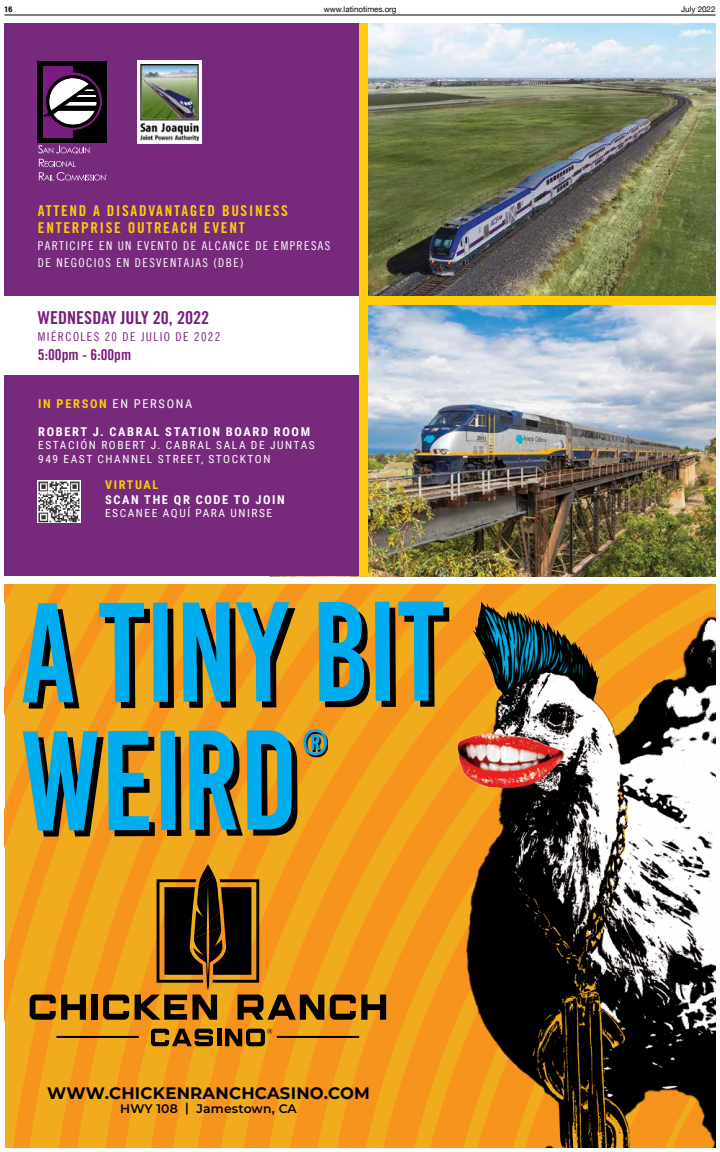
<style>
.page{position:relative;width:720px;height:1152px;background:#fff}
.page>*{position:absolute;margin:0;border:0;box-sizing:border-box;transform-origin:0 0}
.t1{font:141.7px/128.3px "Bebas Kai";letter-spacing:-.005em;color:#00aeef;scale:.95 1}
.t2{font:36.3px "Bebas Kai";color:#000;scale:.95 1}
.t3{font:17.8px "Trade Gothic Bold Cond Twenty";color:#781d7d}
.t4{font:700 16.6px "Montserrat";letter-spacing:.015em;color:#000}
.t5{font:15px/16.5px "Trade Gothic Bold Cond Twenty";letter-spacing:.11em;color:#ffcc0b}
.t6{font:15px "Trade Gothic Bold Cond Twenty";color:#781d7d}
.t7{font:600 12.5px "Montserrat";letter-spacing:.015em;color:#000}
.t8{font:12.2px/16.9px "Trade Gothic Cond Eighteen";letter-spacing:.11em;color:#fff}
.t9{font:700 12.2px "Roboto Condensed";letter-spacing:.135em;color:#fff}
.t10{font:12.2px "Trade Gothic Cond Eighteen";letter-spacing:.11em;color:#781d7d}
.t11{font:12.2px "Roboto Condensed";letter-spacing:.135em;color:#fff}
.t12{font:700 12px "Roboto Condensed";letter-spacing:.135em;color:#ffcc0b}
.t13{font:11.2px/13.5px "Roboto Condensed";letter-spacing:.135em;color:#fff}
.t14{font:8px "Helvetica Neue";color:#000}
.t15{font:700 condensed 8px "Helvetica Neue";color:#000}
.s1{font-weight:700;color:#ffcc0b}
</style>
<div class="page">
<hr style="left:4px;top:15px;width:712px;height:1px;background:#000">
<img style="left:367px;top:23px;width:349px;height:273px">
<img style="left:367px;top:305px;width:349px;height:271px">
<div style="left:5px;top:23px;width:356px;height:553px;background:#77297c"></div>
<div style="left:5px;top:296px;width:357px;height:79px;background:#fff"></div>
<div style="left:359px;top:23px;width:8px;height:553px;background:#ffcc0b"></div>
<div style="left:361px;top:296px;width:355px;height:9px;background:#ffcc0b"></div>
<div style="left:38px;top:61px;width:69px;height:82px;background:#000"></div>
<div style="left:43px;top:66px;width:30px;height:71px;background:#781d7d"></div>
<div style="left:43px;top:72px;width:59px;height:58px;background:#781d7d;border-radius:50%"></div>
<svg style="left:43px;top:75px;width:57px;height:53px"></svg>
<svg style="left:38px;top:145px;width:69px;height:36px"></svg>
<div style="left:137px;top:61px;width:65px;height:83px;background:linear-gradient(to right,#fff,#fff)"></div>
<img style="left:140px;top:64px;width:58px;height:76px">
<img style="left:38px;top:480px;width:43px;height:42px">
<svg style="left:713px;top:23px;width:3px;height:5px"></svg>
<svg style="left:4px;top:584px;width:712px;height:564px;background:#f3a11e"></svg>
<img style="left:457px;top:602px;width:259px;height:546px">
<hr style="left:277px;top:1036px;width:82px;height:2px;background:#000">
<hr style="left:56px;top:1036px;width:83px;height:2px;background:#000">
<svg style="left:30px;top:995px;width:56px;height:25px"></svg>
<div style="left:91px;top:995px;width:7px;height:25px;background:#000"></div>
<svg style="left:103px;top:995px;width:26px;height:25px"></svg>
<svg style="left:330px;top:995px;width:56px;height:25px"></svg>
<svg style="left:151px;top:1029px;width:62px;height:17px"></svg>
<hr style="left:217px;top:1029px;width:4px;height:17px;background:#000">
<svg style="left:225px;top:1029px;width:47px;height:17px"></svg>
<svg style="left:135px;top:864px;width:189px;height:156px;background:#a16a13"></svg>
<p class="t15" style="left:4px;top:3px;width:9px">16</p>
<p class="t14" style="left:324px;top:3px;width:74px">www.latinotimes.org</p>
<p class="t14" style="left:681px;top:3px;width:36px">July 2022</p>
<h3 class="t5" style="left:38px;top:203px;width:252px">ATTEND A DISADVANTAGED BUSINESS<br>ENTERPRISE OUTREACH EVENT</h3>
<p class="t8" style="left:38px;top:237px;width:294px">PARTICIPE EN UN EVENTO DE ALCANCE DE EMPRESAS<br>DE NEGOCIOS EN DESVENTAJAS (DBE)</p>
<h3 class="t3" style="left:38px;top:307px;width:173px">WEDNESDAY JULY 20, 2022</h3>
<p class="t10" style="left:38px;top:330px;width:184px">MIÉRCOLES 20 DE JULIO DE 2022</p>
<h3 class="t6" style="left:38px;top:345px;width:95px">5:00pm - 6:00pm</h3>
<p class="t11" style="left:38px;top:395px;width:156px"><span class="s1">IN PERSON</span> EN PERSONA</p>
<p class="t9" style="left:38px;top:423px;width:274px">ROBERT J. CABRAL STATION BOARD ROOM</p>
<p class="t13" style="left:38px;top:438px;width:278px">ESTACIÓN ROBERT J. CABRAL SALA DE JUNTAS<br>949 EAST CHANNEL STREET, STOCKTON</p>
<p class="t12" style="left:105px;top:477px;width:55px">VIRTUAL</p>
<p class="t9" style="left:105px;top:491px;width:181px">SCAN THE QR CODE TO JOIN</p>
<p class="t13" style="left:105px;top:506px;width:169px">ESCANEE AQUÍ PARA UNIRSE</p>
<h1 class="t1" style="left:20px;top:589px;width:450px">A TINY BIT<br>WEIRd</h1>
<h2 class="t2" style="left:303px;top:725px;width:29px">®</h2>
<h3 class="t4" style="left:47px;top:1081px;width:324px">WWW.CHICKENRANCHCASINO.COM</h3>
<p class="t7" style="left:120px;top:1099px;width:178px">HWY 108 | Jamestown, CA</p>
</div>
